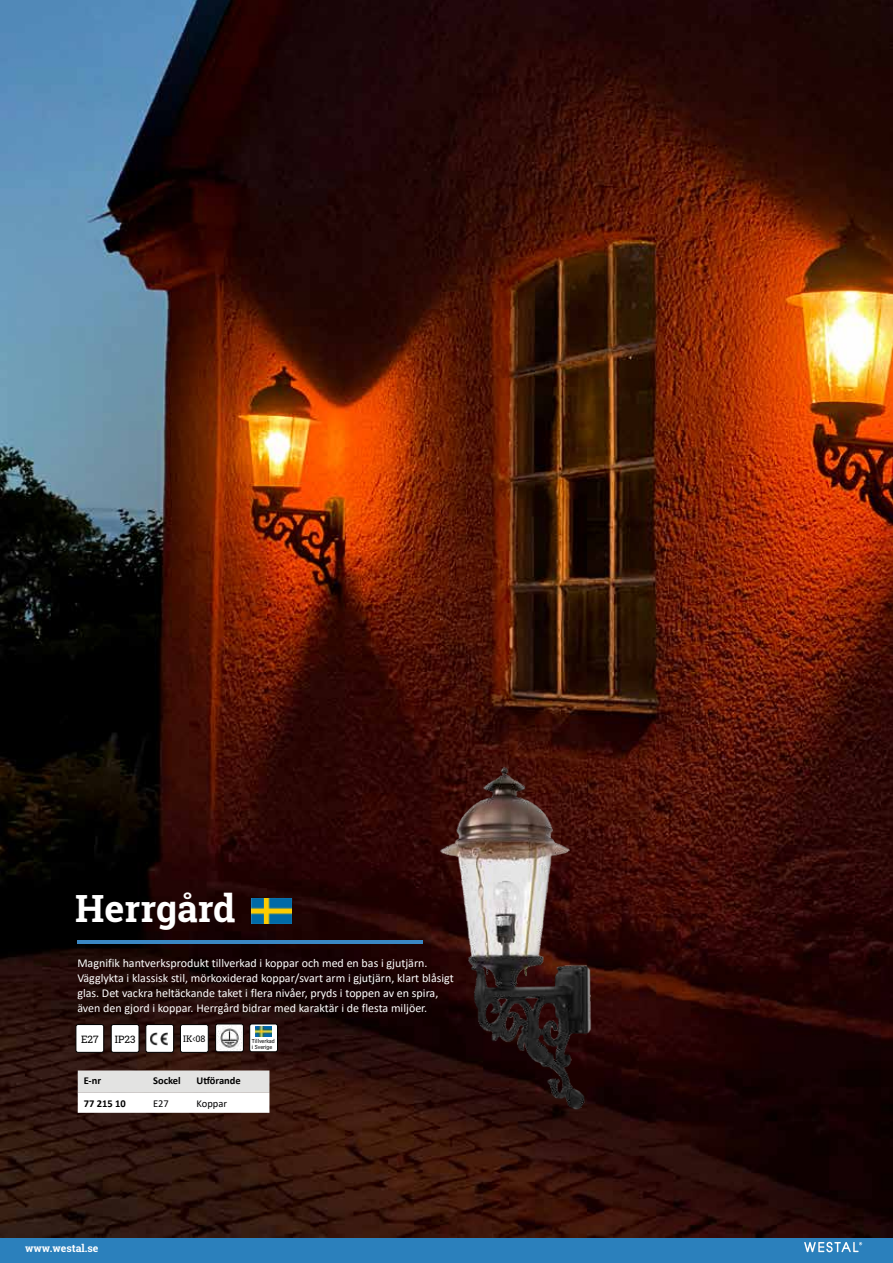
<style>
.page{position:relative;width:893px;height:1263px;background:#fff}
.page>*{position:absolute;margin:0;border:0;box-sizing:border-box;transform-origin:0 0}
.t1{font:700 37.5px "Roboto Slab";color:#fff}
.t2{font:12px/15px "Calibri";color:#fff}
.t3{font:700 10.5px "Calibri";color:#000}
.t4{font:700 10.5px "Roboto Slab";color:#fff}
.t5{font:10.5px "Calibri";color:#020203}
.t6{font:10.2px "Roboto Slab";color:#000}
.t7{font:9px "Roboto Slab";color:#020203}
.t8{font:6px/6px "Bell Centennial Std Sub Capt";color:#000}
.s1{font-family:"Agency FB";font-size:12.15px}
</style>
<div class="page">
<div style="left:0;top:1231px;width:893px;height:32px;background:#2b80bc"></div>
<svg style="left:804px;top:1242px;width:58px;height:10px"></svg>
<img style="left:0;top:0;width:893px;height:1237px">
<img style="left:338px;top:761px;width:353px;height:353px">
<div style="left:76px;top:1024px;width:28px;height:28px;background:#fff;border-radius:2px"></div>
<div style="left:75px;top:1024px;width:29px;height:29px;border:1px solid #000;border-radius:2px"></div>
<div style="left:111px;top:1024px;width:28px;height:28px;background:#fff;border-radius:2px"></div>
<div style="left:111px;top:1024px;width:29px;height:29px;border:1px solid #000;border-radius:2px"></div>
<div style="left:146px;top:1024px;width:28px;height:28px;background:#fff;border-radius:2px"></div>
<div style="left:145px;top:1024px;width:29px;height:29px;border:1px solid #000;border-radius:2px"></div>
<img style="left:150px;top:1032px;width:18px;height:14px">
<div style="left:216px;top:1024px;width:27px;height:28px;background:#fff;border-radius:2px"></div>
<div style="left:215px;top:1023px;width:29px;height:29px;border:1px solid #000;border-radius:2px"></div>
<img style="left:218px;top:1026px;width:24px;height:24px">
<div style="left:180px;top:1024px;width:28px;height:28px;background:#fff;border-radius:2px"></div>
<div style="left:180px;top:1024px;width:29px;height:29px;border:1px solid #000;border-radius:2px"></div>
<hr style="left:78px;top:940px;width:345px;height:3px;background:#3a87c3">
<div style="left:250px;top:1024px;width:27px;height:28px;background:#fff;border-radius:2px"></div>
<img style="left:255px;top:1027px;width:16px;height:10px">
<div style="left:249px;top:1023px;width:29px;height:29px;border:1px solid #000;border-radius:2px"></div>
<svg style="left:78px;top:1070px;width:191px;height:43px"></svg>
<img style="left:252px;top:898px;width:40px;height:25px">
<h1 class="t1" style="left:75px;top:882px;width:162px">Herrgård</h1>
<p class="t2" style="left:77px;top:955px;width:378px">Magnifik hantverksprodukt tillverkad i koppar och med en bas i gjutjärn.<br>Vägglykta i klassisk stil, mörkoxiderad koppar/svart arm i gjutjärn, klart blåsigt glas. Det vackra heltäckande taket i flera nivåer, pryds i toppen av en spira, även den gjord i koppar. Herrgård bidrar med karaktär i de flesta miljöer.</p>
<p class="t6" style="left:81px;top:1032px;width:19px">E27</p>
<p class="t6" style="left:115px;top:1032px;width:22px">IP23</p>
<p class="t7" style="left:183px;top:1032px;width:24px">IK<span class="s1">&lt;</span>08</p>
<p class="t3" style="left:84px;top:1073px;width:19px">E-nr</p>
<p class="t3" style="left:153px;top:1073px;width:29px">Sockel</p>
<p class="t3" style="left:197px;top:1073px;width:46px">Utförande</p>
<p class="t3" style="left:84px;top:1096px;width:44px">77 215 10</p>
<p class="t5" style="left:153px;top:1096px;width:17px">E27</p>
<p class="t5" style="left:197px;top:1096px;width:32px">Koppar</p>
<p class="t8" style="left:252px;top:1038px;width:25px">Tillverkad i Sverige</p>
<p class="t4" style="left:25px;top:1240px;width:75px">www.westal.se</p>
</div>
